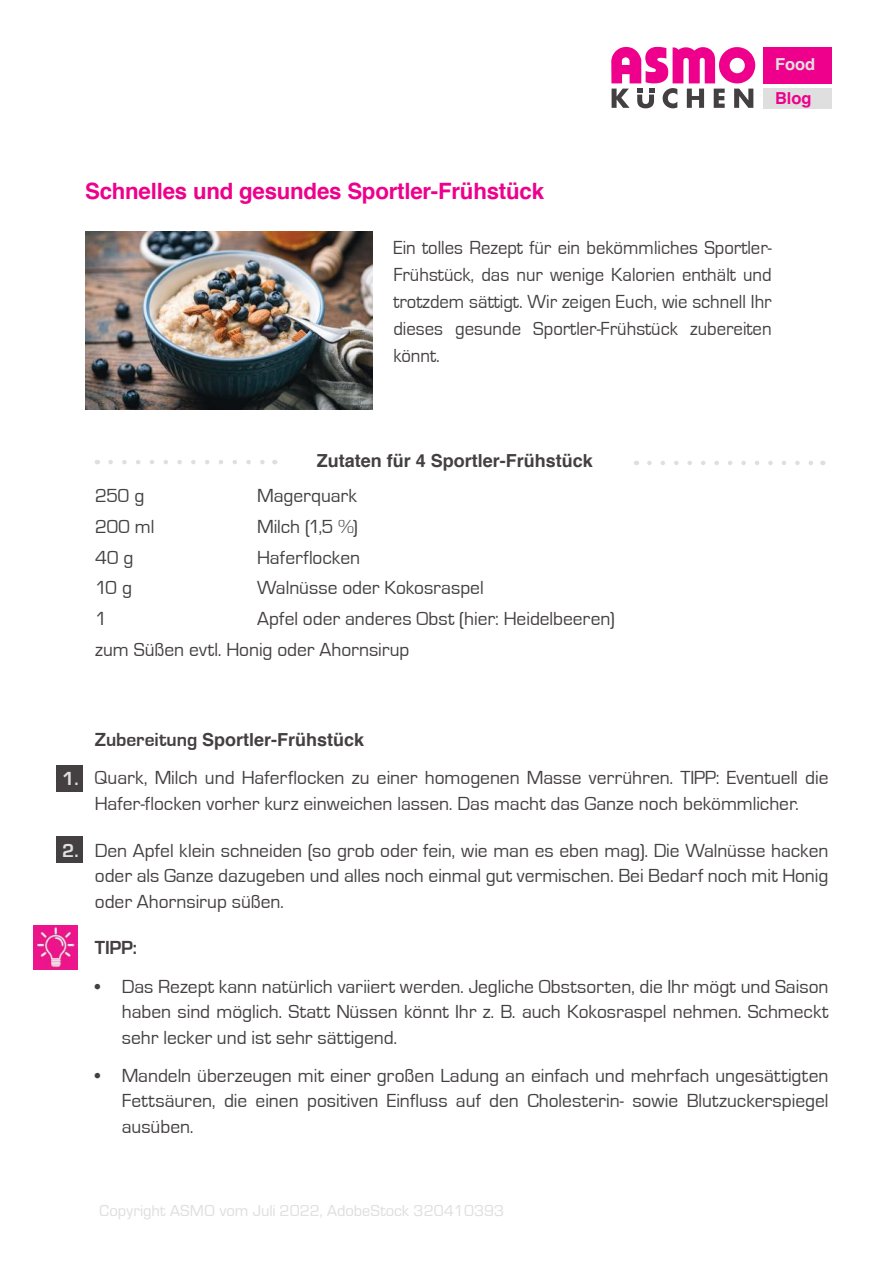
<style>
.page{position:relative;width:893px;height:1263px;background:#fff}
.page>*{position:absolute;margin:0;border:0;box-sizing:border-box;transform-origin:0 0}
.t1{font:700 22.5px "Helvetica";letter-spacing:-.01em;color:#ee008c}
.t2{font:19.5px/25.5px "Eurostile";color:#444041;text-align:justify}
.t3{font:19.5px/27px "Eurostile";color:#444041;text-align:justify;scale:.96 1}
.t4{font:700 19.5px "Eurostile";color:#444041}
.t5{font:700 19.5px "Eurostile";color:#e0dfdf}
.t6{font:700 18px "Helvetica";color:#444041}
.t7{font:700 16.5px "Helvetica";color:#e0dfdf}
.t8{font:700 16.5px "Helvetica";color:#ee008c}
.t9{font:15px "Eurostile Normale";color:#e0dfdf}
.s1{font-family:"Eurostile";font-size:19.5px}
</style>
<div class="page">
<img style="left:85px;top:232px;width:287px;height:177px">
<svg style="left:111px;top:460px;width:154px;height:4px"></svg>
<svg style="left:649px;top:461px;width:164px;height:4px"></svg>
<svg style="left:611px;top:47px;width:144px;height:61px"></svg>
<div style="left:763px;top:47px;width:69px;height:36px;background:#ee008c"></div>
<div style="left:763px;top:88px;width:69px;height:20px;background:#e0dfdf"></div>
<div style="left:56px;top:765px;width:27px;height:27px;background:#444041"></div>
<div style="left:56px;top:837px;width:27px;height:26px;background:#444041"></div>
<img style="left:34px;top:926px;width:43px;height:43px">
<p class="t1" style="left:85px;top:173px;width:460px">Schnelles und gesundes Sportler-Frühstück</p>
<p class="t7" style="left:775px;top:53px;width:42px">Food</p>
<p class="t8" style="left:775px;top:87px;width:38px">Blog</p>
<p class="t3" style="left:393px;top:235px;width:396px">Ein tolles Rezept für ein bekömmliches Sportler-Frühstück, das nur wenige Kalorien enthält und trotzdem sättigt. Wir zeigen Euch, wie schnell Ihr dieses gesunde Sportler-Frühstück zubereiten könnt.</p>
<p class="t6" style="left:317px;top:447px;width:278px">Zutaten für 4 Sportler-Frühstück</p>
<p class="t2" style="left:95px;top:483px;width:51px">250 g</p>
<p class="t2" style="left:257px;top:483px;width:101px">Magerquark</p>
<p class="t2" style="left:95px;top:514px;width:61px">200 ml</p>
<p class="t2" style="left:257px;top:514px;width:102px">Milch (1,5 %)</p>
<p class="t2" style="left:95px;top:545px;width:40px">40 g</p>
<p class="t2" style="left:257px;top:545px;width:104px">Haferflocken</p>
<p class="t2" style="left:95px;top:575px;width:38px">10 g</p>
<p class="t2" style="left:257px;top:575px;width:228px">Walnüsse oder Kokosraspel</p>
<p class="t2" style="left:95px;top:606px;width:13px">1</p>
<p class="t2" style="left:95px;top:604px;width:521px;line-height:30.8px;text-indent:162px">Apfel oder anderes Obst (hier: Heidelbeeren) zum Süßen evtl. Honig oder Ahornsirup</p>
<p class="t5" style="left:62px;top:768px;width:18px">1.</p>
<p class="t5" style="left:62px;top:839px;width:18px">2.</p>
<p class="t6" style="left:95px;top:725px;width:271px"><span class="s1">Zubereitung</span> Sportler-Frühstück</p>
<p class="t2" style="left:95px;top:765px;width:735px">Quark, Milch und Haferflocken zu einer homogenen Masse verrühren. TIPP: Eventuell die<br>Hafer-flocken vorher kurz einweichen lassen. Das macht das Ganze noch bekömmlicher.</p>
<p class="t2" style="left:95px;top:838px;width:735px">Den Apfel klein schneiden (so grob oder fein, wie man es eben mag). Die Walnüsse hacken oder als Ganze dazugeben und alles noch einmal gut vermischen. Bei Bedarf noch mit Honig oder Ahornsirup süßen.</p>
<p class="t4" style="left:95px;top:937px;width:44px">TIPP:</p>
<p class="t2" style="left:122px;top:974px;width:708px;text-indent:-27px">• Das Rezept kann natürlich variiert werden. Jegliche Obstsorten, die Ihr mögt und Saison haben sind möglich. Statt Nüssen könnt Ihr z. B. auch Kokosraspel nehmen. Schmeckt sehr lecker und ist sehr sättigend.</p>
<p class="t2" style="left:122px;top:1063px;width:708px;text-indent:-27px">• Mandeln überzeugen mit einer großen Ladung an einfach und mehrfach ungesättigten Fettsäuren, die einen positiven Einfluss auf den Cholesterin- sowie Blutzuckerspiegel ausüben.</p>
<p class="t9" style="left:99px;top:1202px;width:407px">Copyright ASMO vom Juli 2022, AdobeStock_320410393</p>
</div>
